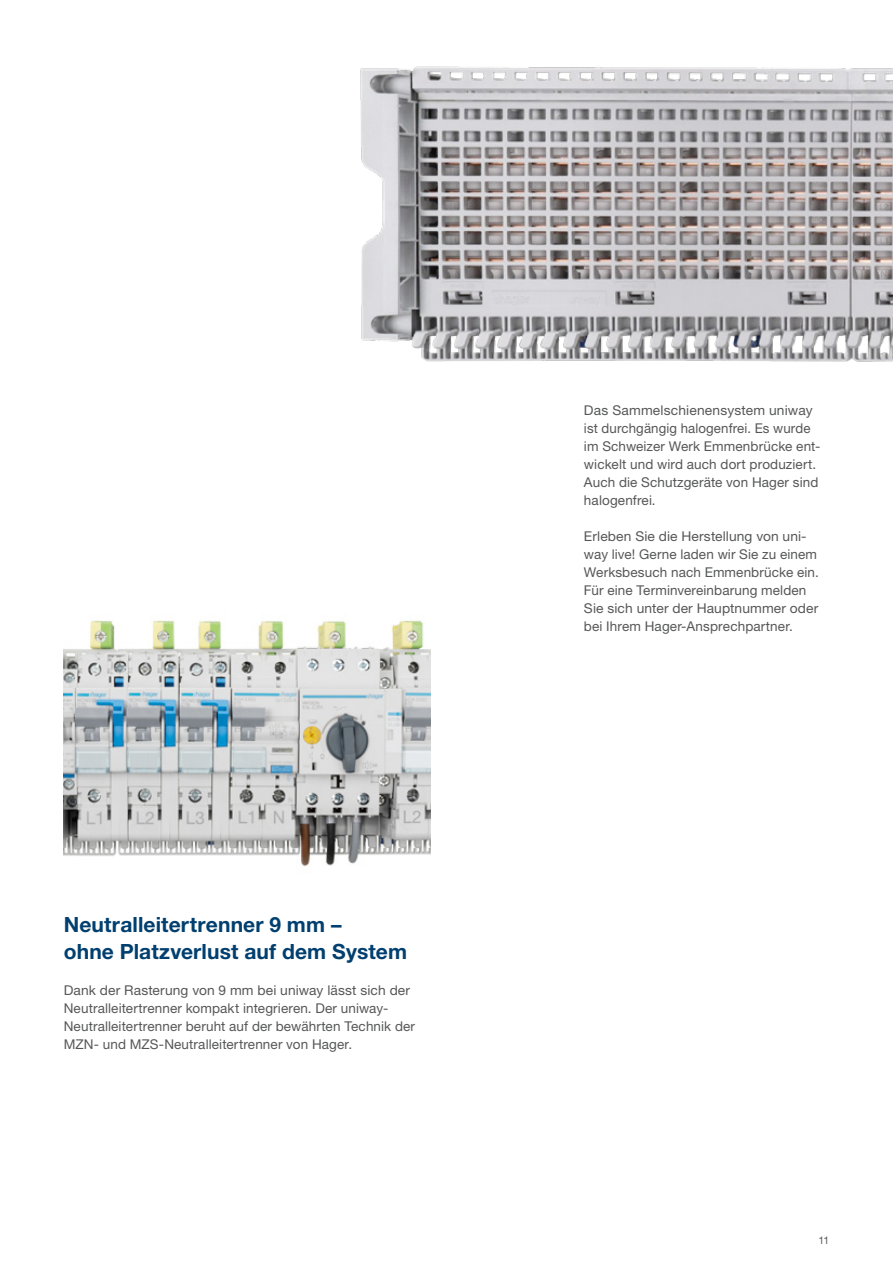
<style>
.page{position:relative;width:893px;height:1263px;background:#fff}
.page>*{position:absolute;margin:0;border:0;box-sizing:border-box;transform-origin:0 0}
.t1{font:700 21px/27px "Helvetica Neue LTW1 G";letter-spacing:.005em;color:#003f6f}
.t2{font:13.5px/18px "Helvetica Neue LTW1 G";letter-spacing:.01em;color:#555756}
.t3{font:10.5px "Helvetica Neue LTW1 G";color:#555756}
</style>
<div class="page">
<img style="left:64px;top:620px;width:367px;height:247px">
<img style="left:360px;top:66px;width:533px;height:296px">
<h1 class="t1" style="left:64px;top:911px;width:345px">Neutralleitertrenner 9 mm –<br>ohne Platzverlust auf dem System</h1>
<p class="t2" style="left:64px;top:981px;width:353px">Dank der Rasterung von 9 mm bei uniway lässt sich der Neutralleitertrenner kompakt integrieren. Der uniway-Neutralleitertrenner beruht auf der bewährten Technik der MZN- und MZS-Neutralleitertrenner von Hager.</p>
<p class="t2" style="left:584px;top:401px;width:238px">Das Sammelschienensystem uniway ist durchgängig halogenfrei. Es wurde im Schweizer Werk Emmenbrücke ent&shy;wickelt und wird auch dort produziert.<br>Auch die Schutzgeräte von Hager sind halogenfrei.</p>
<p class="t2" style="left:584px;top:527px;width:236px">Erleben Sie die Herstellung von uni&shy;way live! Gerne laden wir Sie zu einem Werksbesuch nach Emmenbrücke ein.<br>Für eine Terminvereinbarung melden Sie sich unter der Hauptnummer oder bei Ihrem Hager-Ansprechpartner.</p>
<p class="t3" style="left:818px;top:1233px;width:12px">11</p>
</div>
